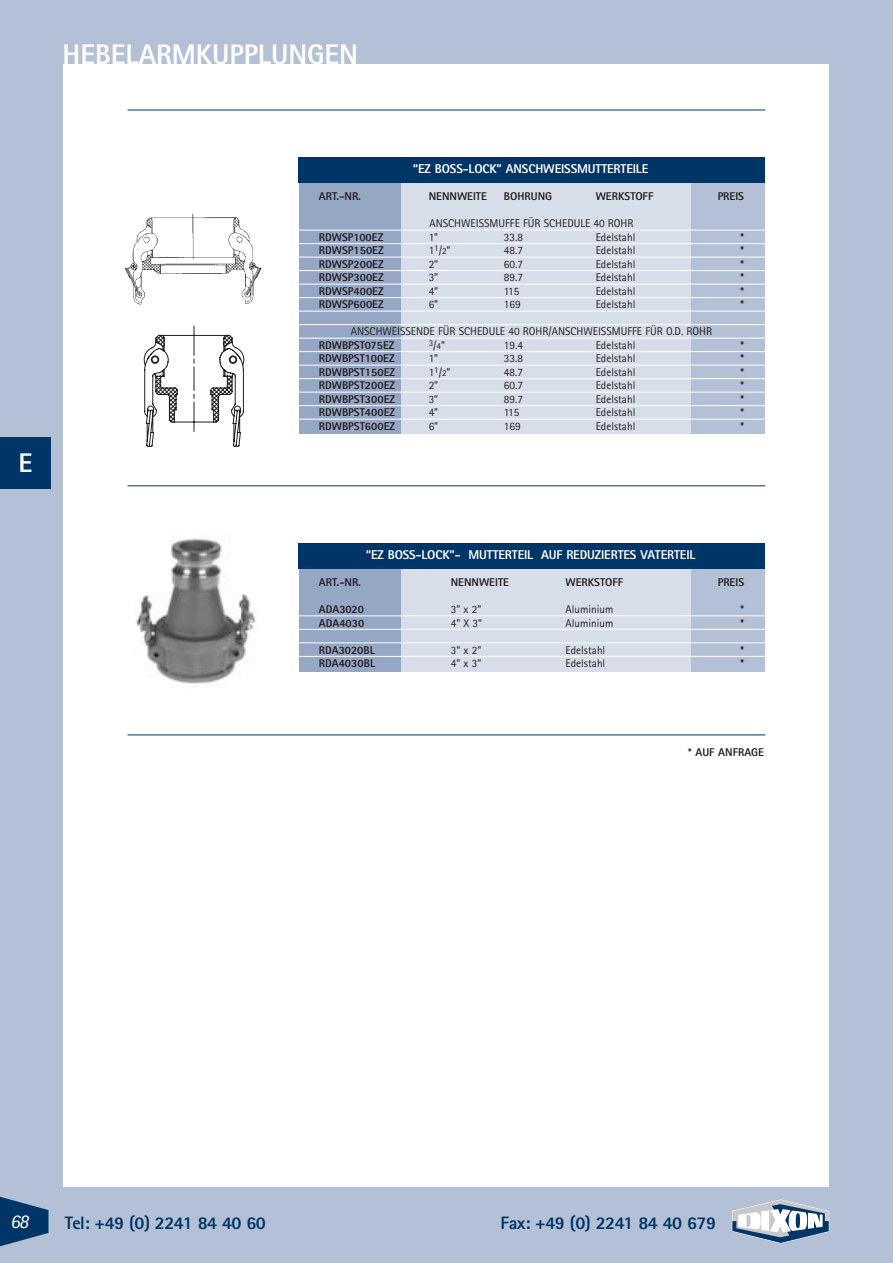
<style>
.page{position:relative;width:893px;height:1263px;background:#b3c0d6}
.page>*{position:absolute;margin:0;border:0;box-sizing:border-box;transform-origin:0 0}
.t1{font:800 28.35px "Rotis Sans Serif";color:#fff}
.t2{font:800 27px "Rotis Sans Serif";color:#fff}
.t3{font:italic 19.5px "Rotis Sans Serif";color:#fff}
.t4{font:800 18px "Rotis Sans Serif";letter-spacing:-.03em;color:#003667}
.t5{font:800 12.75px "Rotis Sans Serif";letter-spacing:-.01em;color:#fff}
.t6{font:11.25px "Rotis Sans Serif";color:#231f20}
.t7{font:800 11.25px "Rotis Sans Serif";color:#231f20}
.t8{font:9px "Rotis Sans Serif";color:#231f20}
.s1{font-size:9px}
.s2{font-size:11.25px}
</style>
<div class="page">
<svg style="left:0;top:1196px;width:48px;height:51px"></svg>
<div style="left:64px;top:64px;width:765px;height:1122px;background:#fff"></div>
<hr style="left:128px;top:734px;width:637px;height:1px;background:#003667">
<hr style="left:128px;top:110px;width:637px;height:1px;background:#003667">
<hr style="left:128px;top:485px;width:637px;height:1px;background:#003667">
<div style="left:299px;top:182px;width:402px;height:252px;background:#d7dde9"></div>
<div style="left:299px;top:182px;width:101px;height:252px;background:#95a7c5"></div>
<div style="left:692px;top:182px;width:73px;height:252px;background:#b3c0d6"></div>
<div style="left:299px;top:157px;width:466px;height:26px;background:#003667"></div>
<hr style="left:298px;top:230px;width:467px;height:1px;background:#fff">
<hr style="left:298px;top:243px;width:467px;height:1px;background:#fff">
<hr style="left:298px;top:257px;width:467px;height:1px;background:#fff">
<hr style="left:298px;top:270px;width:467px;height:1px;background:#fff">
<hr style="left:298px;top:284px;width:467px;height:1px;background:#fff">
<hr style="left:298px;top:297px;width:467px;height:1px;background:#fff">
<hr style="left:298px;top:311px;width:467px;height:1px;background:#fff">
<hr style="left:298px;top:324px;width:467px;height:1px;background:#fff">
<hr style="left:298px;top:338px;width:467px;height:1px;background:#fff">
<hr style="left:298px;top:351px;width:467px;height:1px;background:#fff">
<hr style="left:298px;top:365px;width:467px;height:1px;background:#fff">
<hr style="left:298px;top:378px;width:467px;height:1px;background:#fff">
<hr style="left:298px;top:392px;width:467px;height:1px;background:#fff">
<hr style="left:298px;top:405px;width:467px;height:1px;background:#fff">
<hr style="left:298px;top:419px;width:467px;height:1px;background:#fff">
<div style="left:299px;top:568px;width:402px;height:103px;background:#d7dde9"></div>
<div style="left:299px;top:568px;width:101px;height:103px;background:#95a7c5"></div>
<div style="left:692px;top:568px;width:73px;height:103px;background:#b3c0d6"></div>
<div style="left:299px;top:543px;width:466px;height:25px;background:#003667"></div>
<hr style="left:298px;top:615px;width:467px;height:1px;background:#fff">
<hr style="left:298px;top:629px;width:467px;height:1px;background:#fff">
<hr style="left:298px;top:642px;width:467px;height:1px;background:#fff">
<hr style="left:298px;top:656px;width:467px;height:1px;background:#fff">
<img style="left:135px;top:538px;width:121px;height:149px">
<img style="left:125px;top:213px;width:137px;height:92px">
<svg style="left:144px;top:326px;width:100px;height:121px"></svg>
<svg style="left:732px;top:1199px;width:97px;height:44px"></svg>
<div style="left:0;top:437px;width:51px;height:51px;background:#003667"></div>
<h1 class="t1" style="left:63px;top:45px;width:297px">HEBELARMKUPPLUNGEN</h1>
<p class="t5" style="left:413px;top:164px;width:237px">“EZ BOSS-LOCK” ANSCHWEISSMUTTERTEILE</p>
<h2 class="t2" style="left:19px;top:453px;width:16px">E</h2>
<p class="t7" style="left:319px;top:193px;width:44px">ART.-NR.</p>
<p class="t7" style="left:429px;top:193px;width:60px">NENNWEITE</p>
<p class="t7" style="left:504px;top:193px;width:50px">BOHRUNG</p>
<p class="t7" style="left:596px;top:193px;width:59px">WERKSTOFF</p>
<p class="t7" style="left:718px;top:193px;width:28px">PREIS</p>
<p class="t6" style="left:429px;top:220px;width:206px">ANSCHWEISSMUFFE FÜR SCHEDULE 40 ROHR</p>
<p class="t7" style="left:319px;top:233px;width:66px">RDWSP100EZ</p>
<p class="t6" style="left:429px;top:233px;width:11px">1”</p>
<p class="t6" style="left:504px;top:233px;width:21px">33.8</p>
<p class="t6" style="left:596px;top:233px;width:41px">Edelstahl</p>
<p class="t7" style="left:741px;top:233px;width:5px">*</p>
<p class="t7" style="left:319px;top:247px;width:66px">RDWSP150EZ</p>
<p class="t6" style="left:429px;top:247px;width:23px">1<sup>1</sup>/<span class="s1">2</span>”</p>
<p class="t6" style="left:504px;top:247px;width:21px">48.7</p>
<p class="t6" style="left:596px;top:247px;width:41px">Edelstahl</p>
<p class="t7" style="left:741px;top:247px;width:5px">*</p>
<p class="t7" style="left:319px;top:260px;width:66px">RDWSP200EZ</p>
<p class="t6" style="left:429px;top:260px;width:11px">2”</p>
<p class="t6" style="left:504px;top:260px;width:21px">60.7</p>
<p class="t6" style="left:596px;top:260px;width:41px">Edelstahl</p>
<p class="t7" style="left:741px;top:260px;width:5px">*</p>
<p class="t7" style="left:319px;top:274px;width:66px">RDWSP300EZ</p>
<p class="t6" style="left:429px;top:274px;width:11px">3”</p>
<p class="t6" style="left:504px;top:274px;width:21px">89.7</p>
<p class="t6" style="left:596px;top:274px;width:41px">Edelstahl</p>
<p class="t7" style="left:741px;top:274px;width:5px">*</p>
<p class="t7" style="left:319px;top:287px;width:66px">RDWSP400EZ</p>
<p class="t6" style="left:429px;top:287px;width:11px">4”</p>
<p class="t6" style="left:504px;top:287px;width:17px">115</p>
<p class="t6" style="left:596px;top:287px;width:41px">Edelstahl</p>
<p class="t7" style="left:741px;top:287px;width:5px">*</p>
<p class="t7" style="left:319px;top:301px;width:66px">RDWSP600EZ</p>
<p class="t6" style="left:429px;top:301px;width:11px">6”</p>
<p class="t6" style="left:504px;top:301px;width:18px">169</p>
<p class="t6" style="left:596px;top:301px;width:41px">Edelstahl</p>
<p class="t7" style="left:741px;top:301px;width:5px">*</p>
<p class="t6" style="left:351px;top:328px;width:363px">ANSCHWEISSENDE FÜR SCHEDULE 40 ROHR/ANSCHWEISSMUFFE FÜR O.D. ROHR</p>
<p class="t7" style="left:319px;top:341px;width:77px">RDWBPST075EZ</p>
<p class="t8" style="left:429px;top:341px;width:18px">3<span class="s2">/</span>4<span class="s2">”</span></p>
<p class="t6" style="left:504px;top:341px;width:21px">19.4</p>
<p class="t6" style="left:596px;top:341px;width:41px">Edelstahl</p>
<p class="t7" style="left:741px;top:341px;width:5px">*</p>
<p class="t7" style="left:319px;top:355px;width:77px">RDWBPST100EZ</p>
<p class="t6" style="left:429px;top:355px;width:11px">1”</p>
<p class="t6" style="left:504px;top:355px;width:21px">33.8</p>
<p class="t6" style="left:596px;top:355px;width:41px">Edelstahl</p>
<p class="t7" style="left:741px;top:355px;width:5px">*</p>
<p class="t7" style="left:319px;top:368px;width:78px">RDWBPST150EZ</p>
<p class="t6" style="left:429px;top:368px;width:23px">1<sup>1</sup>/<span class="s1">2</span>”</p>
<p class="t6" style="left:504px;top:368px;width:21px">48.7</p>
<p class="t6" style="left:596px;top:368px;width:41px">Edelstahl</p>
<p class="t7" style="left:741px;top:368px;width:5px">*</p>
<p class="t7" style="left:319px;top:382px;width:78px">RDWBPST200EZ</p>
<p class="t6" style="left:429px;top:382px;width:11px">2”</p>
<p class="t6" style="left:504px;top:382px;width:21px">60.7</p>
<p class="t6" style="left:596px;top:382px;width:41px">Edelstahl</p>
<p class="t7" style="left:741px;top:382px;width:5px">*</p>
<p class="t7" style="left:319px;top:395px;width:78px">RDWBPST300EZ</p>
<p class="t6" style="left:429px;top:395px;width:11px">3”</p>
<p class="t6" style="left:504px;top:395px;width:21px">89.7</p>
<p class="t6" style="left:596px;top:395px;width:41px">Edelstahl</p>
<p class="t7" style="left:741px;top:395px;width:5px">*</p>
<p class="t7" style="left:319px;top:409px;width:78px">RDWBPST400EZ</p>
<p class="t6" style="left:429px;top:409px;width:11px">4”</p>
<p class="t6" style="left:504px;top:409px;width:17px">115</p>
<p class="t6" style="left:596px;top:409px;width:41px">Edelstahl</p>
<p class="t7" style="left:741px;top:409px;width:5px">*</p>
<p class="t7" style="left:319px;top:422px;width:78px">RDWBPST600EZ</p>
<p class="t6" style="left:429px;top:422px;width:11px">6”</p>
<p class="t6" style="left:504px;top:422px;width:18px">169</p>
<p class="t6" style="left:596px;top:422px;width:41px">Edelstahl</p>
<p class="t7" style="left:741px;top:422px;width:5px">*</p>
<p class="t5" style="left:366px;top:550px;width:331px">“EZ BOSS-LOCK”- MUTTERTEIL AUF REDUZIERTES VATERTEIL</p>
<p class="t7" style="left:319px;top:578px;width:44px">ART.-NR.</p>
<p class="t7" style="left:451px;top:578px;width:60px">NENNWEITE</p>
<p class="t7" style="left:566px;top:578px;width:59px">WERKSTOFF</p>
<p class="t7" style="left:718px;top:578px;width:28px">PREIS</p>
<p class="t7" style="left:319px;top:605px;width:47px">ADA3020</p>
<p class="t6" style="left:451px;top:605px;width:32px">3” x 2”</p>
<p class="t6" style="left:566px;top:605px;width:49px">Aluminium</p>
<p class="t7" style="left:741px;top:605px;width:5px">*</p>
<p class="t7" style="left:319px;top:619px;width:47px">ADA4030</p>
<p class="t6" style="left:451px;top:619px;width:33px">4” X 3”</p>
<p class="t6" style="left:566px;top:619px;width:49px">Aluminium</p>
<p class="t7" style="left:741px;top:619px;width:5px">*</p>
<p class="t7" style="left:319px;top:646px;width:58px">RDA3020BL</p>
<p class="t6" style="left:451px;top:646px;width:32px">3” x 2”</p>
<p class="t6" style="left:566px;top:646px;width:41px">Edelstahl</p>
<p class="t7" style="left:741px;top:646px;width:5px">*</p>
<p class="t7" style="left:319px;top:659px;width:58px">RDA4030BL</p>
<p class="t6" style="left:451px;top:659px;width:32px">4” x 3”</p>
<p class="t6" style="left:566px;top:659px;width:41px">Edelstahl</p>
<p class="t7" style="left:741px;top:659px;width:5px">*</p>
<p class="t7" style="left:688px;top:748px;width:77px">* AUF ANFRAGE</p>
<h3 class="t3" style="left:10px;top:1214px;width:20px">68</h3>
<h3 class="t4" style="left:65px;top:1216px;width:203px">Tel: +49 (0) 2241 84 40 60</h3>
<h3 class="t4" style="left:501px;top:1216px;width:217px">Fax: +49 (0) 2241 84 40 679</h3>
</div>
